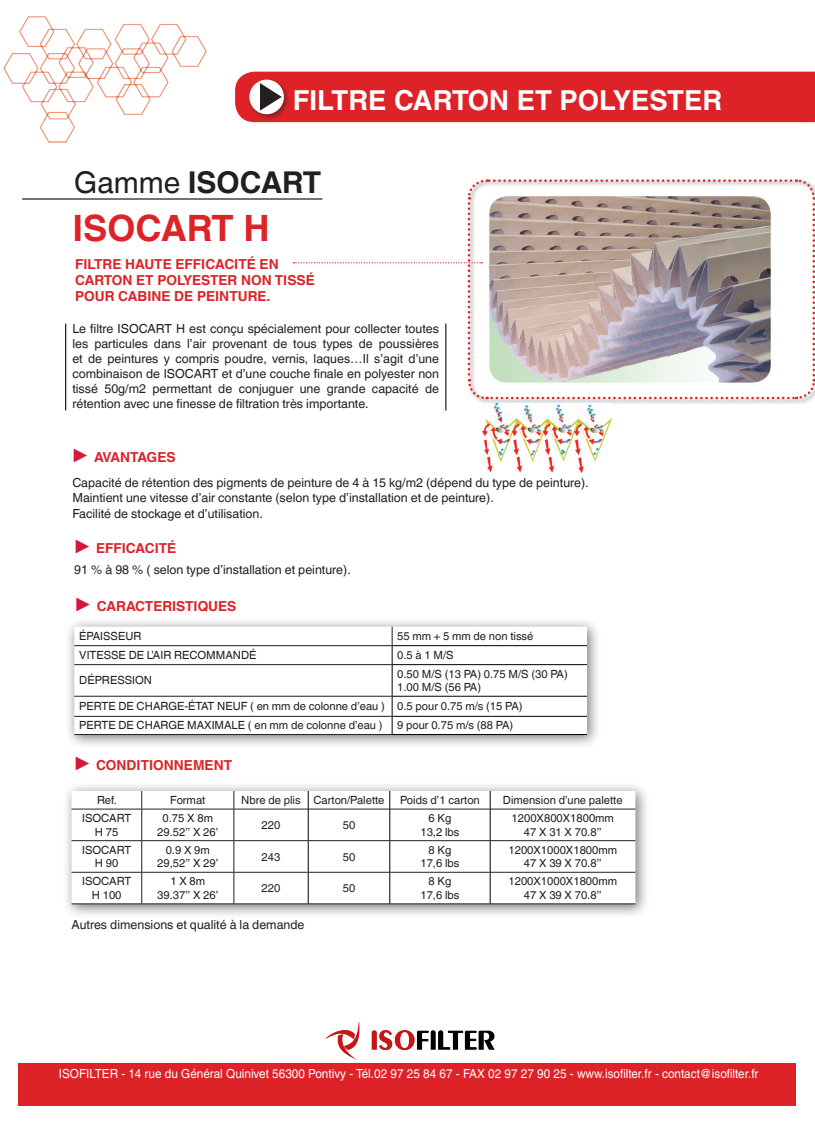
<style>
.page{position:relative;width:815px;height:1124px;background:#fff}
.page>*{position:absolute;margin:0;border:0;box-sizing:border-box;transform-origin:0 0}
.t1{font:700 36.25px "Helvetica World";color:#dd2327}
.t2{font:700 30px "Helvetica World";color:#231f20}
.t3{font:700 27.5px "Helvetica LT Std";color:#fff}
.t4{font:700 13.75px "Helvetica World";color:#dd2327}
.t5{font:12.5px/15px "Helvetica World";color:#231f20;text-align:justify}
.t6{font:12.5px "Helvetica LT Std";color:#fff;scale:.94 1}
.t7{font:11.25px "Helvetica World";color:#231f20}
.s1{font-weight:400}
.s2{font-size:22.5px;color:#d5173b}
</style>
<div class="page">
<img style="left:325px;top:1021px;width:170px;height:38px">
<div style="left:19px;top:1063px;width:777px;height:42px;background:#dd2327"></div>
<div style="left:467px;top:178px;width:348px;height:227px;background:#231f20;opacity:.75"></div>
<hr style="left:65px;top:323px;width:1px;height:87px;background:#231f20">
<hr style="left:445px;top:323px;width:1px;height:87px;background:#231f20">
<img style="left:4px;top:17px;width:202px;height:126px">
<hr style="left:22px;top:198px;width:300px;height:1px;background:#231f20">
<svg style="left:293px;top:178px;width:522px;height:222px"></svg>
<div style="left:235px;top:72px;width:580px;height:50px;background:#dd2327"></div>
<img style="left:488px;top:195px;width:284px;height:188px">
<div style="left:62px;top:781px;width:588px;height:137px;background:#231f20;opacity:.6"></div>
<svg style="left:72px;top:790px;width:563px;height:113px"></svg>
<svg style="left:141px;top:790px;width:1px;height:18px"></svg>
<svg style="left:234px;top:790px;width:1px;height:18px"></svg>
<hr style="left:141px;top:809px;width:1px;height:31px;background:#231f20">
<hr style="left:234px;top:809px;width:1px;height:31px;background:#231f20">
<hr style="left:141px;top:840px;width:1px;height:31px;background:#231f20">
<hr style="left:234px;top:840px;width:1px;height:31px;background:#231f20">
<hr style="left:141px;top:872px;width:1px;height:31px;background:#231f20">
<hr style="left:234px;top:872px;width:1px;height:31px;background:#231f20">
<hr style="left:72px;top:808px;width:70px;height:1px;background:#231f20">
<hr style="left:72px;top:840px;width:70px;height:1px;background:#231f20">
<hr style="left:72px;top:871px;width:70px;height:1px;background:#231f20">
<hr style="left:72px;top:903px;width:70px;height:1px;background:#231f20">
<hr style="left:142px;top:808px;width:92px;height:1px;background:#231f20">
<hr style="left:234px;top:808px;width:74px;height:1px;background:#231f20">
<hr style="left:309px;top:808px;width:80px;height:1px;background:#231f20">
<hr style="left:390px;top:808px;width:100px;height:1px;background:#231f20">
<hr style="left:490px;top:808px;width:145px;height:1px;background:#231f20">
<hr style="left:142px;top:840px;width:92px;height:1px;background:#231f20">
<hr style="left:234px;top:840px;width:74px;height:1px;background:#231f20">
<hr style="left:309px;top:840px;width:80px;height:1px;background:#231f20">
<hr style="left:390px;top:840px;width:100px;height:1px;background:#231f20">
<hr style="left:490px;top:840px;width:145px;height:1px;background:#231f20">
<hr style="left:142px;top:871px;width:92px;height:1px;background:#231f20">
<hr style="left:234px;top:871px;width:74px;height:1px;background:#231f20">
<hr style="left:309px;top:871px;width:80px;height:1px;background:#231f20">
<hr style="left:390px;top:871px;width:100px;height:1px;background:#231f20">
<hr style="left:490px;top:871px;width:145px;height:1px;background:#231f20">
<hr style="left:142px;top:903px;width:92px;height:1px;background:#231f20">
<hr style="left:234px;top:903px;width:74px;height:1px;background:#231f20">
<hr style="left:308px;top:903px;width:82px;height:1px;background:#231f20">
<hr style="left:390px;top:903px;width:100px;height:1px;background:#231f20">
<hr style="left:490px;top:903px;width:145px;height:1px;background:#231f20">
<svg style="left:308px;top:790px;width:1px;height:19px"></svg>
<svg style="left:389px;top:790px;width:1px;height:19px"></svg>
<svg style="left:490px;top:790px;width:1px;height:19px"></svg>
<hr style="left:308px;top:809px;width:1px;height:31px;background:#000">
<hr style="left:389px;top:809px;width:1px;height:31px;background:#000">
<hr style="left:490px;top:809px;width:1px;height:31px;background:#000">
<hr style="left:308px;top:840px;width:1px;height:32px;background:#000">
<hr style="left:389px;top:840px;width:1px;height:32px;background:#000">
<hr style="left:490px;top:840px;width:1px;height:32px;background:#000">
<hr style="left:308px;top:872px;width:1px;height:31px;background:#000">
<hr style="left:389px;top:872px;width:1px;height:31px;background:#000">
<hr style="left:490px;top:872px;width:1px;height:31px;background:#000">
<div style="left:65px;top:617px;width:536px;height:132px;background:#231f20;opacity:.6"></div>
<svg style="left:74px;top:626px;width:513px;height:108px"></svg>
<hr style="left:74px;top:645px;width:318px;height:1px;background:#231f20">
<hr style="left:74px;top:664px;width:318px;height:1px;background:#231f20">
<hr style="left:74px;top:695px;width:318px;height:1px;background:#231f20">
<hr style="left:74px;top:716px;width:318px;height:1px;background:#231f20">
<hr style="left:74px;top:734px;width:318px;height:1px;background:#231f20">
<hr style="left:392px;top:645px;width:195px;height:1px;background:#000">
<svg style="left:392px;top:626px;width:1px;height:38px"></svg>
<hr style="left:392px;top:664px;width:195px;height:1px;background:#000">
<hr style="left:392px;top:665px;width:1px;height:30px;background:#000">
<hr style="left:392px;top:695px;width:195px;height:1px;background:#000">
<hr style="left:392px;top:716px;width:195px;height:1px;background:#000">
<svg style="left:392px;top:696px;width:1px;height:38px"></svg>
<hr style="left:392px;top:734px;width:195px;height:1px;background:#000">
<img style="left:482px;top:404px;width:129px;height:68px">
<p class="t3" style="left:293px;top:83px;width:431px">FILTRE CARTON ET POLYESTER</p>
<p class="t2" style="left:74px;top:165px;width:248px"><span class="s1">Gamme</span> ISOCART</p>
<p class="t1" style="left:73px;top:207px;width:199px">ISOCART H</p>
<p class="t4" style="left:75px;top:256px;width:205px">FILTRE HAUTE EFFICACITÉ EN</p>
<p class="t4" style="left:75px;top:272px;width:241px">CARTON ET POLYESTER NON TISSÉ</p>
<p class="t4" style="left:75px;top:288px;width:197px">POUR CABINE DE PEINTURE.</p>
<p class="t5" style="left:72px;top:320px;width:368px">Le filtre ISOCART H est conçu spécialement pour collecter toutes les particules dans l’air provenant de tous types de poussières et de peintures y compris poudre, vernis, laques…Il s’agit d’une combinaison de ISOCART et d’une couche finale en polyester non tissé 50g/m2 permettant de conjuguer une grande capacité de rétention avec une finesse de filtration très importante.</p>
<p class="t4" style="left:72px;top:449px;width:106px"><span class="s2">▶</span> AVANTAGES</p>
<p class="t5" style="left:72px;top:475px;width:518px">Capacité de rétention des pigments de peinture de 4 à 15 kg/m2 (dépend du type de peinture).</p>
<p class="t5" style="left:72px;top:490px;width:423px">Maintient une vitesse d’air constante (selon type d’installation et de peinture).</p>
<p class="t5" style="left:72px;top:505px;width:192px">Facilité de stockage et d’utilisation.</p>
<p class="t4" style="left:74px;top:540px;width:104px"><span class="s2">▶</span> EFFICACITÉ</p>
<p class="t5" style="left:74px;top:562px;width:278px">91 % à 98 % ( selon type d’installation et peinture).</p>
<p class="t4" style="left:74px;top:598px;width:164px"><span class="s2">▶</span> CARACTERISTIQUES</p>
<p class="t7" style="left:79px;top:629px;width:64px">ÉPAISSEUR</p>
<p class="t7" style="left:397px;top:629px;width:138px">55 mm + 5 mm de non tissé</p>
<p class="t7" style="left:79px;top:648px;width:179px">VITESSE DE L’AIR RECOMMANDÉ</p>
<p class="t7" style="left:397px;top:648px;width:58px">0.5 à 1 M/S</p>
<p class="t7" style="left:79px;top:674px;width:74px">DÉPRESSION</p>
<p class="t7" style="left:397px;top:667px;width:172px">0.50 M/S (13 PA) 0.75 M/S (30 PA)</p>
<p class="t7" style="left:397px;top:680px;width:85px">1.00 M/S (56 PA)</p>
<p class="t7" style="left:79px;top:699px;width:307px">PERTE DE CHARGE-ÉTAT NEUF ( en mm de colonne d’eau )</p>
<p class="t7" style="left:397px;top:699px;width:127px">0.5 pour 0.75 m/s (15 PA)</p>
<p class="t7" style="left:79px;top:719px;width:305px">PERTE DE CHARGE MAXIMALE ( en mm de colonne d’eau )</p>
<p class="t7" style="left:397px;top:719px;width:118px">9 pour 0.75 m/s (88 PA)</p>
<p class="t4" style="left:74px;top:756px;width:160px"><span class="s2">▶</span> CONDITIONNEMENT</p>
<p class="t7" style="left:97px;top:793px;width:21px">Ref.</p>
<p class="t7" style="left:170px;top:793px;width:36px">Format</p>
<p class="t7" style="left:241px;top:793px;width:61px">Nbre de plis</p>
<p class="t7" style="left:314px;top:793px;width:72px">Carton/Palette</p>
<p class="t7" style="left:400px;top:793px;width:81px">Poids d’1 carton</p>
<p class="t7" style="left:503px;top:793px;width:121px">Dimension d’une palette</p>
<p class="t7" style="left:82px;top:811px;width:51px">ISOCART</p>
<p class="t7" style="left:95px;top:825px;width:25px">H 75</p>
<p class="t7" style="left:163px;top:811px;width:52px">0.75 X 8m</p>
<p class="t7" style="left:157px;top:825px;width:63px">29.52’’ X 26’</p>
<p class="t7" style="left:429px;top:811px;width:24px">6 Kg</p>
<p class="t7" style="left:420px;top:825px;width:41px">13,2 lbs</p>
<p class="t7" style="left:512px;top:811px;width:104px">1200X800X1800mm</p>
<p class="t7" style="left:524px;top:825px;width:79px">47 X 31 X 70.8’’</p>
<p class="t7" style="left:262px;top:818px;width:20px">220</p>
<p class="t7" style="left:343px;top:818px;width:14px">50</p>
<p class="t7" style="left:82px;top:843px;width:51px">ISOCART</p>
<p class="t7" style="left:95px;top:856px;width:25px">H 90</p>
<p class="t7" style="left:82px;top:874px;width:51px">ISOCART</p>
<p class="t7" style="left:92px;top:888px;width:31px">H 100</p>
<p class="t7" style="left:166px;top:843px;width:46px">0.9 X 9m</p>
<p class="t7" style="left:157px;top:856px;width:63px">29,52’’ X 29’</p>
<p class="t7" style="left:170px;top:874px;width:36px">1 X 8m</p>
<p class="t7" style="left:157px;top:888px;width:63px">39.37’’ X 26’</p>
<p class="t7" style="left:262px;top:849px;width:20px">243</p>
<p class="t7" style="left:343px;top:849px;width:14px">50</p>
<p class="t7" style="left:262px;top:881px;width:20px">220</p>
<p class="t7" style="left:343px;top:881px;width:14px">50</p>
<p class="t5" style="left:72px;top:917px;width:234px">Autres dimensions et qualité à la demande</p>
<p class="t7" style="left:429px;top:843px;width:24px">8 Kg</p>
<p class="t7" style="left:420px;top:856px;width:41px">17,6 lbs</p>
<p class="t7" style="left:429px;top:874px;width:24px">8 Kg</p>
<p class="t7" style="left:420px;top:888px;width:41px">17,6 lbs</p>
<p class="t7" style="left:508px;top:843px;width:110px">1200X1000X1800mm</p>
<p class="t7" style="left:524px;top:856px;width:79px">47 X 39 X 70.8’’</p>
<p class="t7" style="left:508px;top:874px;width:110px">1200X1000X1800mm</p>
<p class="t7" style="left:524px;top:888px;width:79px">47 X 39 X 70.8’’</p>
<p class="t6" style="left:59px;top:1066px;width:746px">ISOFILTER - 14 rue du Général Quinivet 56300 Pontivy - Tél.02 97 25 84 67 - FAX 02 97 27 90 25 - www.isofilter.fr - contact@isofilter.fr</p>
</div>
